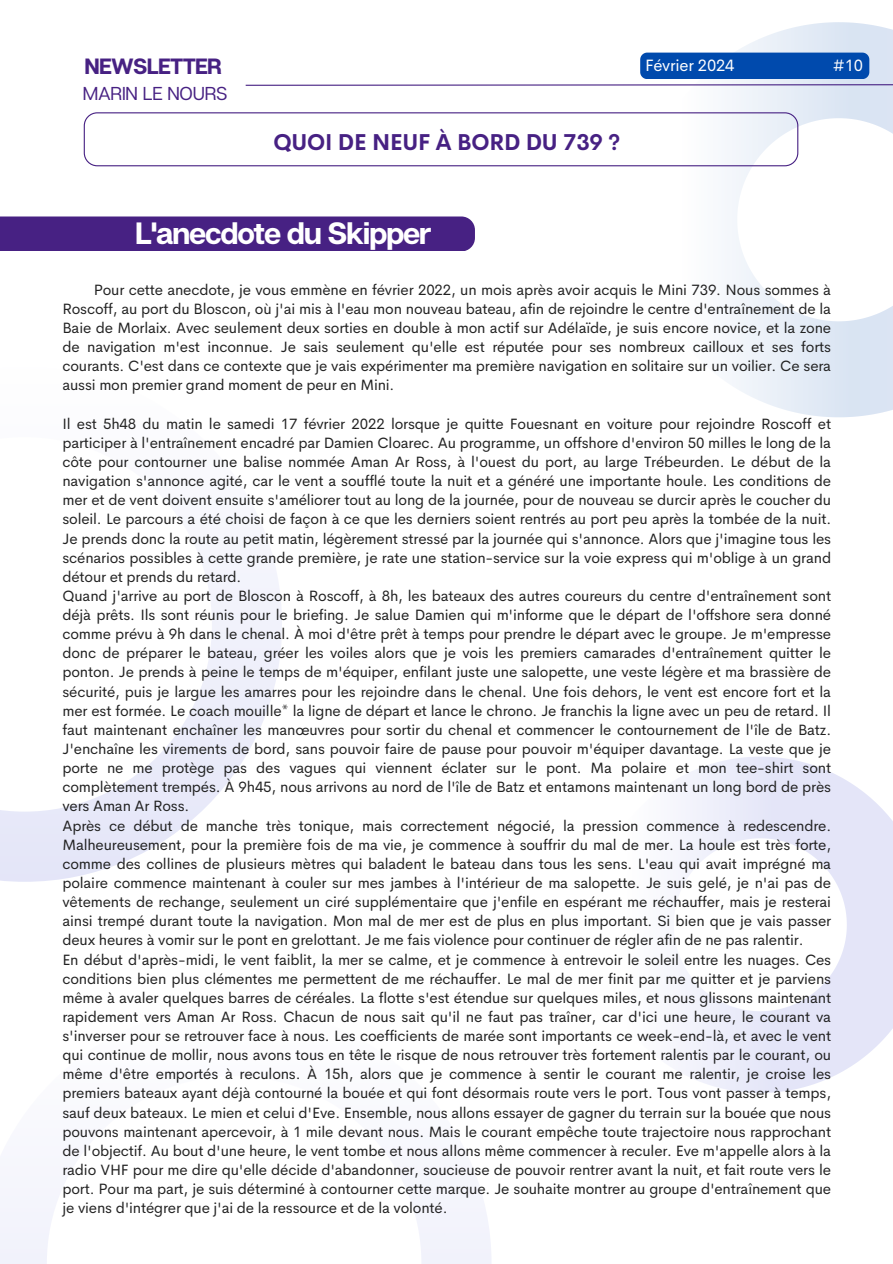
<style>
.page{position:relative;width:893px;height:1264px;background:#fff}
.page>*{position:absolute;margin:0;border:0;box-sizing:border-box;transform-origin:0 0}
.t1{font:700 30.75px "Articulat CF";letter-spacing:-.045em;color:#fff}
.t2{font:700 22.5px "Cerebri Sans";letter-spacing:-.01em;color:#472183}
.t3{font:700 22.05px "Articulat CF";letter-spacing:-.035em;color:#472183}
.t4{font:18.75px "Articulat CF";letter-spacing:-.01em;color:#472183}
.t5{font:16.5px "Cerebri Sans";letter-spacing:-.01em;color:#fff}
.t6{font:15px/19.2px "Cerebri Sans";letter-spacing:-.01em;color:#222;text-align:justify}
</style>
<div class="page">
<svg style="left:641px;top:22px;width:251px;height:395px"></svg>
<svg style="left:245px;top:84px;width:647px;height:2px"></svg>
<svg style="left:681px;top:757px;width:211px;height:336px"></svg>
<svg style="left:0;top:1196px;width:491px;height:67px"></svg>
<svg style="left:84px;top:112px;width:714px;height:54px"></svg>
<svg style="left:0;top:557px;width:281px;height:324px"></svg>
<div style="left:640px;top:53px;width:229px;height:25px;background:#004aad"></div>
<div style="left:0;top:216px;width:475px;height:35px;background:#472183"></div>
<h1 class="t3" style="left:85px;top:52px;width:139px">NEWSLETTER</h1>
<p class="t4" style="left:83px;top:82px;width:146px">MARIN LE NOURS</p>
<h2 class="t2" style="left:273px;top:127px;width:348px">QUOI DE NEUF À BORD DU 739 ?</h2>
<p class="t5" style="left:645px;top:54px;width:91px">Février 2024</p>
<p class="t5" style="left:832px;top:54px;width:32px">#10</p>
<p class="t1" style="left:135px;top:214px;width:298px">L'anecdote du Skipper</p>
<p class="t6" style="left:62px;top:280px;width:770px;text-indent:31px">Pour cette anecdote, je vous emmène en février 2022, un mois après avoir acquis le Mini 739. Nous sommes à Roscoff, au port du Bloscon, où j'ai mis à l'eau mon nouveau bateau, afin de rejoindre le centre d'entraînement de la Baie de Morlaix. Avec seulement deux sorties en double à mon actif sur Adélaïde, je suis encore novice, et la zone de navigation m'est inconnue. Je sais seulement qu'elle est réputée pour ses nombreux cailloux et ses forts courants. C'est dans ce contexte que je vais expérimenter ma première navigation en solitaire sur un voilier. Ce sera aussi mon premier grand moment de peur en Mini.</p>
<p class="t6" style="left:62px;top:414px;width:770px">Il est 5h48 du matin le samedi 17 février 2022 lorsque je quitte Fouesnant en voiture pour rejoindre Roscoff et participer à l'entraînement encadré par Damien Cloarec. Au programme, un offshore d'environ 50 milles le long de la côte pour contourner une balise nommée Aman Ar Ross, à l'ouest du port, au large Trébeurden. Le début de la navigation s'annonce agité, car le vent a soufflé toute la nuit et a généré une importante houle. Les conditions de mer et de vent doivent ensuite s'améliorer tout au long de la journée, pour de nouveau se durcir après le coucher du soleil. Le parcours a été choisi de façon à ce que les derniers soient rentrés au port peu après la tombée de la nuit.<br>Je prends donc la route au petit matin, légèrement stressé par la journée qui s'annonce. Alors que j'imagine tous les scénarios possibles à cette grande première, je rate une station-service sur la voie express qui m'oblige à un grand détour et prends du retard.</p>
<p class="t6" style="left:62px;top:586px;width:770px">Quand j'arrive au port de Bloscon à Roscoff, à 8h, les bateaux des autres coureurs du centre d'entraînement sont déjà prêts. Ils sont réunis pour le briefing. Je salue Damien qui m'informe que le départ de l'offshore sera donné comme prévu à 9h dans le chenal. À moi d'être prêt à temps pour prendre le départ avec le groupe. Je m'empresse donc de préparer le bateau, gréer les voiles alors que je vois les premiers camarades d'entraînement quitter le ponton. Je prends à peine le temps de m'équiper, enfilant juste une salopette, une veste légère et ma brassière de sécurité, puis je largue les amarres pour les rejoindre dans le chenal. Une fois dehors, le vent est encore fort et la mer est formée. Le coach mouille* la ligne de départ et lance le chrono. Je franchis la ligne avec un peu de retard. Il faut maintenant enchaîner les manœuvres pour sortir du chenal et commencer le contournement de l'île de Batz.<br>J'enchaîne les virements de bord, sans pouvoir faire de pause pour pouvoir m'équiper davantage. La veste que je porte ne me protège pas des vagues qui viennent éclater sur le pont. Ma polaire et mon tee-shirt sont complètement trempés. À 9h45, nous arrivons au nord de l'île de Batz et entamons maintenant un long bord de près vers Aman Ar Ross.</p>
<h2 class="t6" style="left:62px;top:815px;width:770px">Après ce début de manche très tonique, mais correctement négocié, la pression commence à redescendre.<br>Malheureusement, pour la première fois de ma vie, je commence à souffrir du mal de mer. La houle est très forte, comme des collines de plusieurs mètres qui baladent le bateau dans tous les sens. L'eau qui avait imprégné ma polaire commence maintenant à couler sur mes jambes à l'intérieur de ma salopette. Je suis gelé, je n'ai pas de vêtements de rechange, seulement un ciré supplémentaire que j'enfile en espérant me réchauffer, mais je resterai ainsi trempé durant toute la navigation. Mon mal de mer est de plus en plus important. Si bien que je vais passer deux heures à vomir sur le pont en grelottant. Je me fais violence pour continuer de régler afin de ne pas ralentir.</h2>
<h3 class="t6" style="left:62px;top:949px;width:770px">En début d'après-midi, le vent faiblit, la mer se calme, et je commence à entrevoir le soleil entre les nuages. Ces conditions bien plus clémentes me permettent de me réchauffer. Le mal de mer finit par me quitter et je parviens même à avaler quelques barres de céréales. La flotte s'est étendue sur quelques miles, et nous glissons maintenant rapidement vers Aman Ar Ross. Chacun de nous sait qu'il ne faut pas traîner, car d'ici une heure, le courant va s'inverser pour se retrouver face à nous. Les coefficients de marée sont importants ce week-end-là, et avec le vent qui continue de mollir, nous avons tous en tête le risque de nous retrouver très fortement ralentis par le courant, ou même d'être emportés à reculons. À 15h, alors que je commence à sentir le courant me ralentir, je croise les premiers bateaux ayant déjà contourné la bouée et qui font désormais route vers le port. Tous vont passer à temps, sauf deux bateaux. Le mien et celui d'Eve. Ensemble, nous allons essayer de gagner du terrain sur la bouée que nous pouvons maintenant apercevoir, à 1 mile devant nous. Mais le courant empêche toute trajectoire nous rapprochant de l'objectif. Au bout d'une heure, le vent tombe et nous allons même commencer à reculer. Eve m'appelle alors à la radio VHF pour me dire qu'elle décide d'abandonner, soucieuse de pouvoir rentrer avant la nuit, et fait route vers le port. Pour ma part, je suis déterminé à contourner cette marque. Je souhaite montrer au groupe d'entraînement que je viens d'intégrer que j'ai de la ressource et de la volonté.</h3>
</div>
